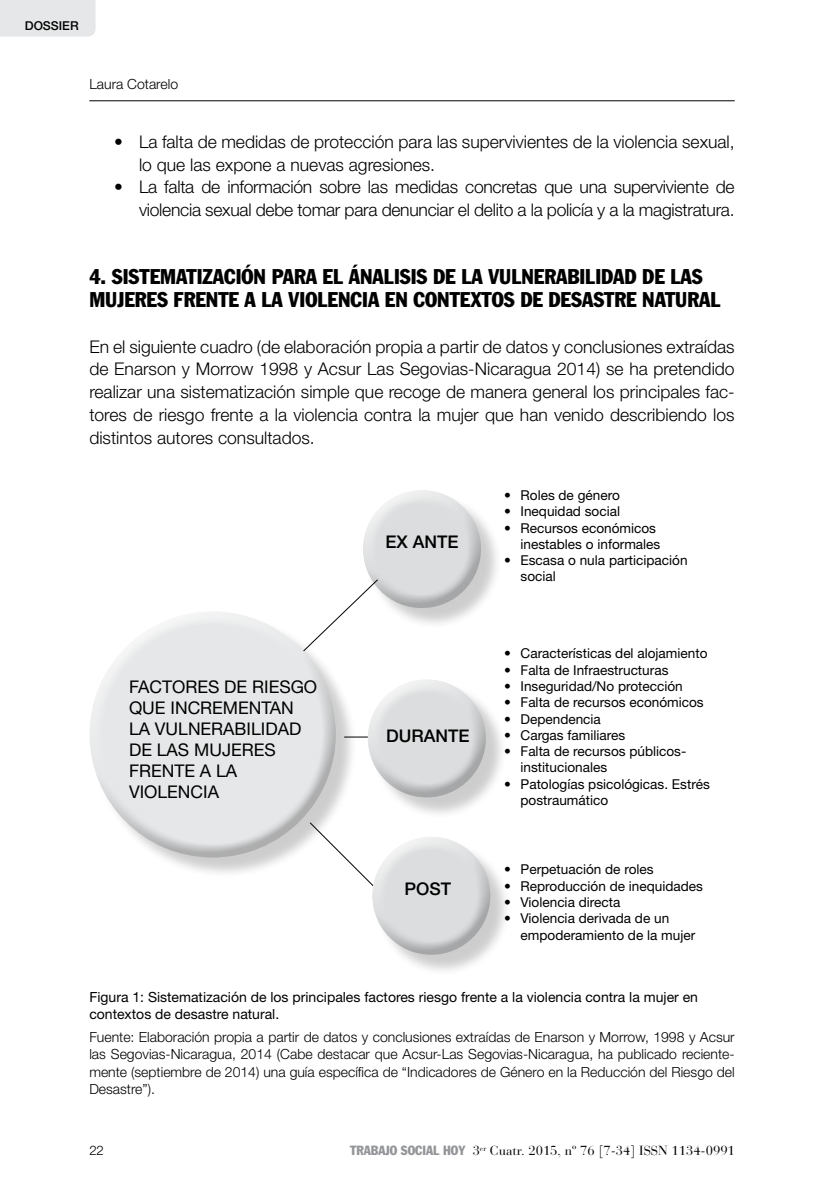
<style>
.page{position:relative;width:834px;height:1191px;background:#fff}
.page>*{position:absolute;margin:0;border:0;box-sizing:border-box;transform-origin:0 0}
.TITULO_1_DIGITO{font:condensed 21px/22.8px "Franklin Gothic";color:#000}
.t1{font:300 17.5px/22.8px "Helvetica Neue";color:#000}
.t2{font:17.5px/21px "Helvetica Neue";color:#000}
.t3{font:500 17.5px "Helvetica Neue";color:#000}
.FUENTE_OK{font:300 14px/17.5px "Helvetica Neue";color:#000;text-align:justify}
.FIGURA{font:14px/17.5px "Helvetica Neue";color:#000}
.t4{font:13.65px/16.3px "Helvetica Neue";color:#000}
.t5{font:13.12px "Bauer Bodoni";color:#000}
.t6{font:300 13.12px "Helvetica Neue";color:#000}
.t7{font:500 12.25px "Helvetica Neue";color:#000}
.s1{font-family:"Franklin Gothic";font-stretch:condensed;color:#939598}
</style>
<div class="page">
<hr style="left:89px;top:100px;width:645px;height:1px;background:#000">
<div style="left:0;top:0;width:95px;height:37px;background:#e6e7e8"></div>
<div style="left:365px;top:492px;width:137px;height:138px;background:#000;opacity:.2"></div>
<div style="left:360px;top:488px;width:121px;height:92px;background:#fff;opacity:.75"></div>
<div style="left:360px;top:508px;width:121px;height:102px;background:#000;opacity:.25"></div>
<div style="left:92px;top:614px;width:265px;height:265px;background:#000;opacity:.2"></div>
<div style="left:86px;top:611px;width:242px;height:189px;background:#fff;opacity:.75"></div>
<div style="left:92px;top:649px;width:245px;height:210px;background:#000;opacity:.25"></div>
<svg style="left:302px;top:578px;width:77px;height:74px"></svg>
<hr style="left:344px;top:736px;width:94px;height:1px;background:#000">
<svg style="left:309px;top:821px;width:61px;height:63px"></svg>
<div style="left:370px;top:682px;width:137px;height:137px;background:#000;opacity:.2"></div>
<div style="left:365px;top:677px;width:121px;height:92px;background:#fff;opacity:.75"></div>
<div style="left:365px;top:697px;width:121px;height:103px;background:#000;opacity:.25"></div>
<div style="left:374px;top:839px;width:138px;height:137px;background:#000;opacity:.2"></div>
<div style="left:370px;top:835px;width:120px;height:91px;background:#fff;opacity:.75"></div>
<div style="left:370px;top:854px;width:120px;height:103px;background:#000;opacity:.25"></div>
<p class="t7" style="left:25px;top:18px;width:55px">DOSSIER</p>
<p class="FUENTE_OK" style="left:89px;top:75px;width:90px">Laura Cotarelo</p>
<p class="t1" style="left:139px;top:130px;width:597px;text-indent:-25px">• La falta de medidas de protección para las supervivientes de la violencia sexual, lo que las expone a nuevas agresiones.</p>
<p class="t1" style="left:114px;top:175px;width:622px;text-align:right">• La falta de información sobre las medidas concretas que una superviviente de violencia sexual debe tomar para denunciar el delito a la policía y a la magistratura.</p>
<p class="TITULO_1_DIGITO" style="left:89px;top:265px;width:632px">4. SISTEMATIZACIÓN PARA EL ÁNALISIS DE LA VULNERABILIDAD DE LAS<br>MUJERES FRENTE A LA VIOLENCIA EN CONTEXTOS DE DESASTRE NATURAL</p>
<p class="t1" style="left:89px;top:335px;width:646px;text-align:justify">En el siguiente cuadro (de elaboración propia a partir de datos y conclusiones extraídas de Enarson y Morrow 1998 y Acsur Las Segovias-Nicaragua 2014) se ha pretendido realizar una sistematización simple que recoge de manera general los principales fac&shy;tores de riesgo frente a la violencia contra la mujer que han venido describiendo los distintos autores consultados.</p>
<p class="t3" style="left:385px;top:531px;width:74px">EX ANTE</p>
<p class="t4" style="left:504px;top:486px;width:117px">• Roles de género</p>
<p class="t4" style="left:504px;top:503px;width:118px">• Inequidad social</p>
<p class="t4" style="left:520px;top:519px;width:141px;text-indent:-17px">• Recursos económicos inestables o informales</p>
<p class="t4" style="left:520px;top:552px;width:168px;text-indent:-17px">• Escasa o nula participación social</p>
<p class="t2" style="left:129px;top:676px;width:190px">FACTORES DE RIESGO<br>QUE INCREMENTAN<br>LA VULNERABILIDAD<br>DE LAS MUJERES<br>FRENTE A LA<br>VIOLENCIA</p>
<p class="t3" style="left:386px;top:725px;width:85px">DURANTE</p>
<p class="t3" style="left:404px;top:878px;width:48px">POST</p>
<p class="t4" style="left:504px;top:645px;width:205px">• Características del alojamiento</p>
<p class="t4" style="left:504px;top:661px;width:166px">• Falta de Infraestructuras</p>
<p class="t4" style="left:504px;top:677px;width:180px">• Inseguridad/No protección</p>
<p class="t4" style="left:504px;top:694px;width:201px">• Falta de recursos económicos</p>
<p class="t4" style="left:504px;top:710px;width:98px">• Dependencia</p>
<p class="t4" style="left:504px;top:726px;width:123px">• Cargas familiares</p>
<p class="t4" style="left:520px;top:743px;width:167px;text-indent:-17px">• Falta de recursos públicos&shy;institucionales</p>
<p class="t4" style="left:520px;top:775px;width:191px;text-indent:-17px">• Patologías psicológicas. Estrés postraumático</p>
<p class="t4" style="left:504px;top:861px;width:151px">• Perpetuación de roles</p>
<p class="t4" style="left:504px;top:877px;width:200px">• Reproducción de inequidades</p>
<p class="t4" style="left:504px;top:894px;width:118px">• Violencia directa</p>
<p class="t4" style="left:520px;top:910px;width:176px;text-indent:-17px">• Violencia derivada de un empoderamiento de la mujer</p>
<p class="FIGURA" style="left:89px;top:988px;width:610px">Figura 1: Sistematización de los principales factores riesgo frente a la violencia contra la mujer en contextos de desastre natural.</p>
<p class="FUENTE_OK" style="left:89px;top:1027px;width:646px">Fuente: Elaboración propia a partir de datos y conclusiones extraídas de Enarson y Morrow, 1998 y Acsur las Segovias-Nicaragua, 2014 (Cabe destacar que Acsur-Las Segovias-Nicaragua, ha publicado reciente&shy;mente (septiembre de 2014) una guía específica de “Indicadores de Género en la Reducción del Riesgo del Desastre”).</p>
<p class="t6" style="left:89px;top:1142px;width:16px">22</p>
<p class="t5" style="left:350px;top:1142px;width:386px"><span class="s1">TRABAJO SOCIAL HOY</span> 3<sup>er</sup> Cuatr. 2015, nº 76 [7-34] ISSN 1134-0991</p>
</div>
